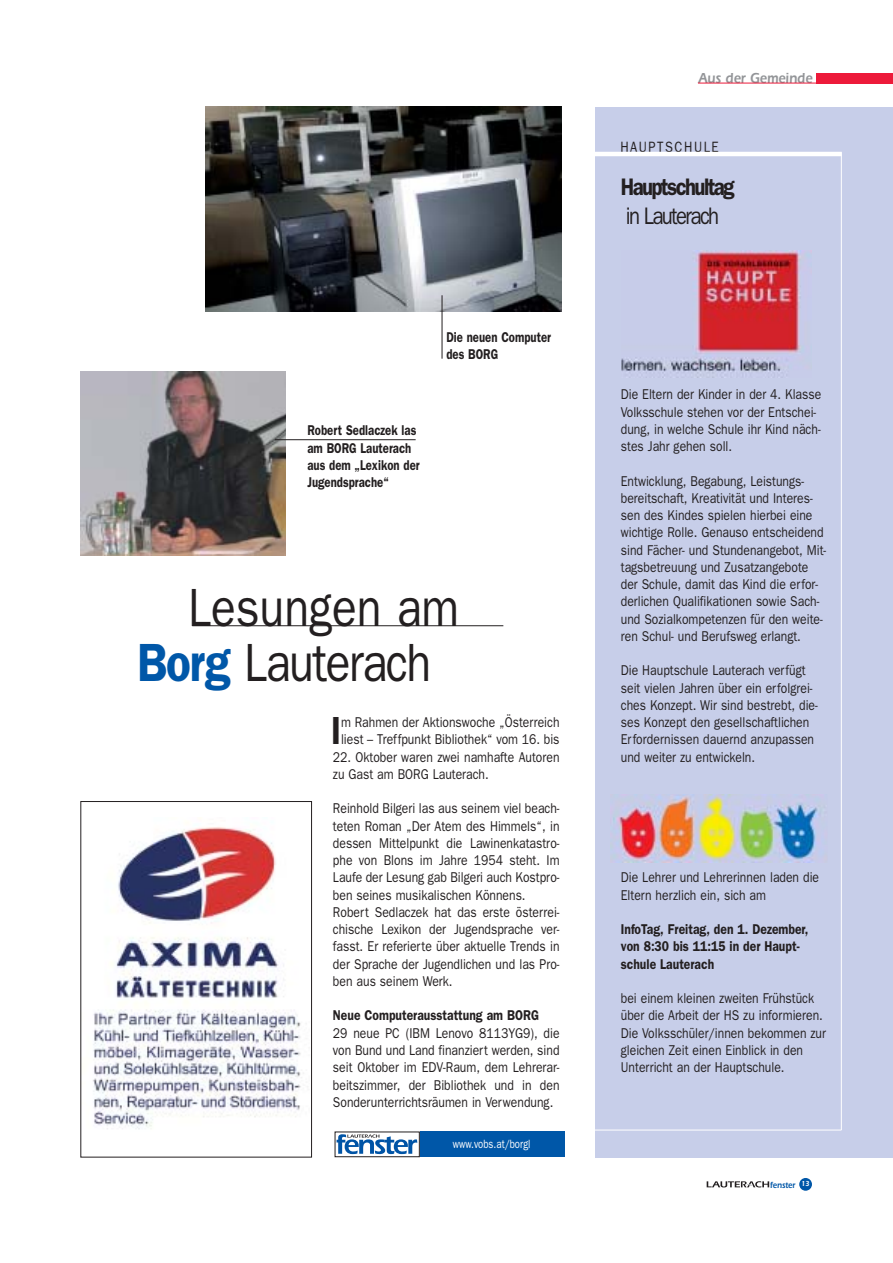
<style>
.page{position:relative;width:893px;height:1263px;background:#fff}
.page>*{position:absolute;margin:0;border:0;box-sizing:border-box;transform-origin:0 0}
.t1{font:54px/55.5px "Franklin Gothic";letter-spacing:-.015em;color:#231f20;scale:.85 1}
.t2{font:600 39.3px "Franklin Gothic";color:#231f20;scale:.85 1}
.t3{font:600 24px "Franklin Gothic";letter-spacing:-.08em;color:#231f20;scale:.85 1}
.t4{font:24px "Franklin Gothic";letter-spacing:-.08em;color:#231f20;scale:.85 1}
.t5{font:600 15px "Itc Eras";color:#939598;scale:.85 1}
.t6{font:15px "Franklin Gothic";letter-spacing:.12em;color:#231f20;scale:.85 1}
.t7{font:14.25px/17.2px "Franklin Gothic";color:#231f20;scale:.85 1}
.t8{font:600 14.25px/17.2px "Franklin Gothic";color:#231f20;scale:.85 1}
.t9{font:600 14.25px/17.1px "Franklin Gothic";color:#231f20;scale:.8 1}
.t10{font:12px "Franklin Gothic";color:#fff;scale:.8 1}
.t11{font:600 9px "Itc Eras";color:#0057a8;scale:.85 1}
.s1{font-weight:600;color:#0057a8}
.s2{font-size:7.5px;color:#fff}
</style>
<div class="page">
<div style="left:595px;top:107px;width:298px;height:1050px;background:#c7cee9"></div>
<hr style="left:582px;top:152px;width:260px;height:4px;background:#fff">
<hr style="left:841px;top:152px;width:1px;height:978px;background:#fff">
<hr style="left:594px;top:1130px;width:247px;height:1px;background:#fff">
<img style="left:206px;top:107px;width:355px;height:204px">
<hr style="left:192px;top:625px;width:311px;height:1px;background:#231f20">
<hr style="left:442px;top:295px;width:1px;height:64px;background:#231f20">
<div style="left:816px;top:73px;width:77px;height:10px;background:#ed1a3a"></div>
<hr style="left:698px;top:83px;width:119px;height:1px;background:#ed1a3a">
<div style="left:799px;top:1178px;width:13px;height:13px;background:#0057a8;border-radius:50%"></div>
<svg style="left:707px;top:1181px;width:62px;height:6px"></svg>
<div style="left:335px;top:1131px;width:85px;height:26px;border:1px solid #231f20"></div>
<svg style="left:337px;top:1134px;width:80px;height:20px"></svg>
<div style="left:420px;top:1131px;width:144px;height:26px;background:#0057a8"></div>
<img style="left:81px;top:372px;width:205px;height:184px">
<hr style="left:275px;top:439px;width:141px;height:1px;background:#231f20">
<img style="left:93px;top:827px;width:211px;height:302px">
<div style="left:81px;top:801px;width:231px;height:356px;border:1px solid #231f20"></div>
<img style="left:621px;top:251px;width:191px;height:127px">
<img style="left:613px;top:794px;width:208px;height:68px">
<p class="t9" style="left:307px;top:423px;width:142px">Robert Sedlaczek las am BORG Lauterach aus dem „Lexikon der<br>Jugendsprache“</p>
<p class="t9" style="left:446px;top:330px;width:132px">Die neuen Computer des BORG</p>
<h1 class="t1" style="left:137px;top:584px;width:380px;text-indent:51px">Lesungen am<br><span class="s1">Borg</span> Lauterach</h1>
<h2 class="t2" style="left:331px;top:717px;width:13px">I</h2>
<p class="t7" style="left:341px;top:715px;width:259px">m Rahmen der Aktionswoche „Österreich liest – Treffpunkt Bibliothek“ vom 16. bis</p>
<p class="t7" style="left:333px;top:749px;width:268px">22. Oktober waren zwei namhafte Autoren zu Gast am BORG Lauterach.</p>
<p class="t7" style="left:333px;top:801px;width:268px">Reinhold Bilgeri las aus seinem viel beach&shy;teten Roman „Der Atem des Himmels“, in dessen Mittelpunkt die Lawinenkatastro&shy;phe von Blons im Jahre 1954 steht. Im Laufe der Lesung gab Bilgeri auch Kostpro&shy;ben seines musikalischen Könnens.<br>Robert Sedlaczek hat das erste österrei&shy;chische Lexikon der Jugendsprache ver&shy;fasst. Er referierte über aktuelle Trends in der Sprache der Jugendlichen und las Pro&shy;ben aus seinem Werk.</p>
<p class="t8" style="left:333px;top:1008px;width:244px">Neue Computerausstattung am BORG</p>
<p class="t7" style="left:333px;top:1025px;width:268px;text-align:justify">29 neue PC (IBM Lenovo 8113YG9), die von Bund und Land finanziert werden, sind seit Oktober im EDV-Raum, dem Lehrerar&shy;beitszimmer, der Bibliothek und in den Sonderunterrichtsräumen in Verwendung.</p>
<p class="t10" style="left:453px;top:1140px;width:99px">www.vobs.at/borgl</p>
<p class="t5" style="left:699px;top:73px;width:136px">Aus der Gemeinde</p>
<p class="t6" style="left:620px;top:141px;width:117px">HAUPTSCHULE</p>
<h3 class="t3" style="left:621px;top:179px;width:135px">Hauptschultag</h3>
<h3 class="t4" style="left:626px;top:208px;width:111px">in Lauterach</h3>
<p class="t7" style="left:621px;top:387px;width:237px">Die Eltern der Kinder in der 4. Klasse Volksschule stehen vor der Entschei&shy;dung, in welche Schule ihr Kind näch&shy;stes Jahr gehen soll.</p>
<p class="t7" style="left:621px;top:473px;width:243px">Entwicklung, Begabung, Leistungs&shy;bereitschaft, Kreativität und Interes&shy;sen des Kindes spielen hierbei eine wichtige Rolle. Genauso entscheidend sind Fächer- und Stundenangebot, Mit&shy;tagsbetreuung und Zusatzangebote der Schule, damit das Kind die erfor&shy;derlichen Qualifikationen sowie Sach&shy;und Sozialkompetenzen für den weite&shy;ren Schul- und Berufsweg erlangt.</p>
<p class="t7" style="left:621px;top:663px;width:233px">Die Hauptschule Lauterach verfügt seit vielen Jahren über ein erfolgrei&shy;ches Konzept. Wir sind bestrebt, die&shy;ses Konzept den gesellschaftlichen Erfordernissen dauernd anzupassen und weiter zu entwickeln.</p>
<p class="t7" style="left:621px;top:870px;width:235px">Die Lehrer und Lehrerinnen laden die<br>Eltern herzlich ein, sich am</p>
<p class="t8" style="left:621px;top:922px;width:222px">InfoTag, Freitag, den 1. Dezember, von 8:30 bis 11:15 in der Haupt&shy;schule Lauterach</p>
<p class="t7" style="left:621px;top:991px;width:243px">bei einem kleinen zweiten Frühstück über die Arbeit der HS zu informieren.<br>Die Volksschüler/innen bekommen zur gleichen Zeit einen Einblick in den Unterricht an der Hauptschule.</p>
<p class="t11" style="left:770px;top:1181px;width:48px">fenster <span class="s2">13</span></p>
</div>
